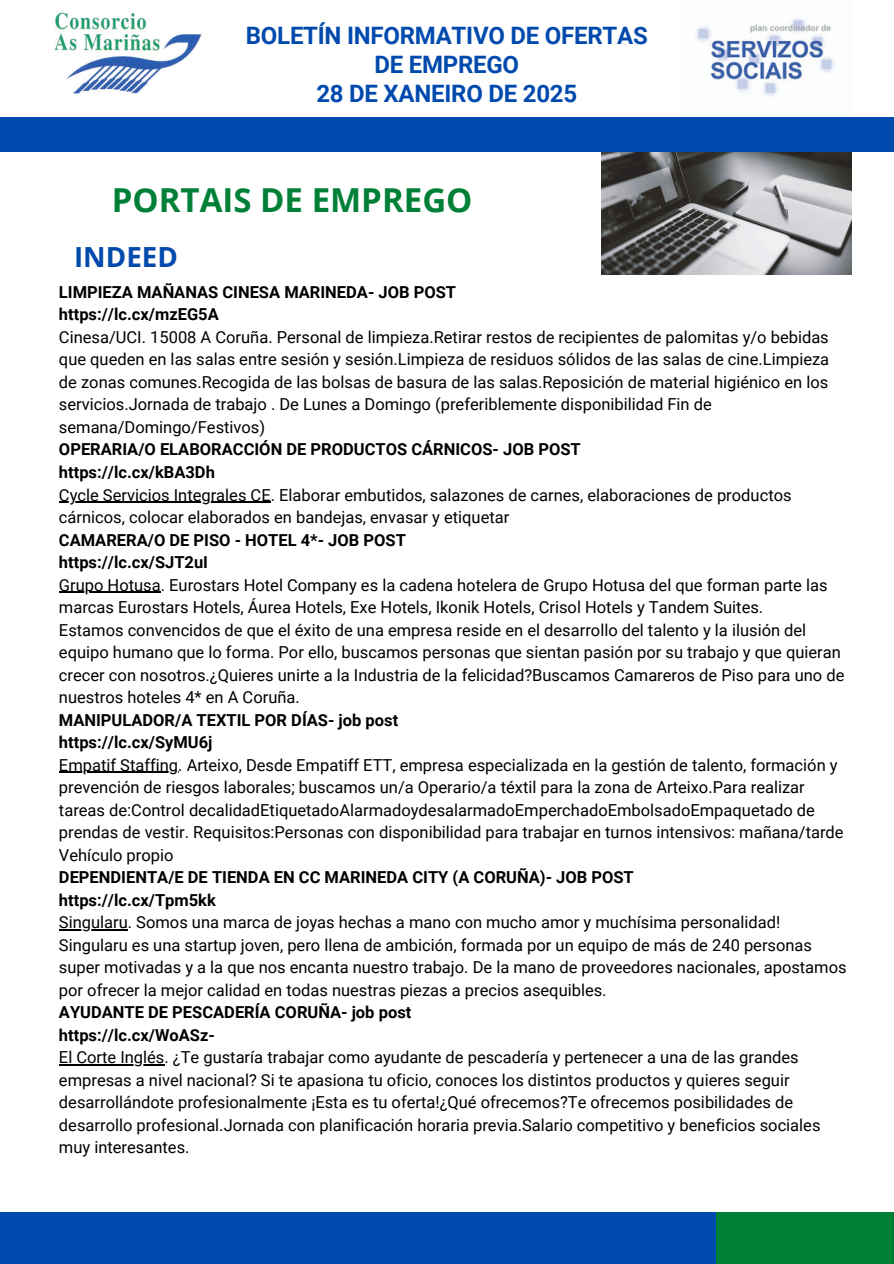
<style>
.page{position:relative;width:894px;height:1264px;background:#fff}
.page>*{position:absolute;margin:0;border:0;box-sizing:border-box;transform-origin:0 0}
.t1{font:700 33px "Open Sans";color:#008037}
.t2{font:700 27.75px "Open Sans";color:#004aad}
.t3{font:700 24px/29.2px "Roboto";letter-spacing:-.01em;color:#004aad;text-align:center}
.t4{font:16.5px/22.5px "Roboto";color:#000}
.t5{font:700 16.5px "Roboto";color:#000}
</style>
<div class="page">
<div style="left:0;top:1212px;width:719px;height:51px;background:#004aad"></div>
<div style="left:715px;top:1212px;width:178px;height:51px;background:#008037"></div>
<div style="left:0;top:118px;width:893px;height:34px;background:#004aad"></div>
<img style="left:695px;top:18px;width:140px;height:78px">
<img style="left:54px;top:12px;width:148px;height:82px">
<img style="left:601px;top:152px;width:250px;height:123px">
<hr style="left:59px;top:501px;width:212px;height:2px;background:#000">
<hr style="left:59px;top:591px;width:102px;height:2px;background:#000">
<hr style="left:59px;top:771px;width:119px;height:2px;background:#000">
<hr style="left:59px;top:929px;width:69px;height:1px;background:#000">
<hr style="left:59px;top:1064px;width:105px;height:1px;background:#000">
<p class="t3" style="left:246px;top:21px;width:403px">BOLETÍN INFORMATIVO DE OFERTAS<br>DE EMPREGO<br>28 DE XANEIRO DE 2025</p>
<p class="t1" style="left:112px;top:176px;width:362px">PORTAIS DE EMPREGO</p>
<h3 class="t2" style="left:74px;top:238px;width:105px">INDEED</h3>
<p class="t5" style="left:59px;top:282px;width:398px">LIMPIEZA MAÑANAS CINESA MARINEDA- JOB POST</p>
<p class="t5" style="left:59px;top:305px;width:161px">https://lc.cx/mzEG5A</p>
<h1 class="t4" style="left:59px;top:326px;width:771px">Cinesa/UCI. 15008 A Coruña. Personal de limpieza.Retirar restos de recipientes de palomitas y/o bebidas que queden en las salas entre sesión y sesión.Limpieza de residuos sólidos de las salas de cine.Limpieza de zonas comunes.Recogida de las bolsas de basura de las salas.Reposición de material higiénico en los servicios.Jornada de trabajo . De Lunes a Domingo (preferiblemente disponibilidad Fin de semana/Domingo/Festivos)</h1>
<h2 class="t5" style="left:59px;top:440px;width:523px">OPERARIA/O ELABORACCIÓN DE PRODUCTOS CÁRNICOS- JOB POST</h2>
<p class="t5" style="left:59px;top:462px;width:157px">https://lc.cx/kBA3Dh</p>
<p class="t4" style="left:59px;top:483px;width:734px">Cycle Servicios Integrales CE. Elaborar embutidos, salazones de carnes, elaboraciones de productos cárnicos, colocar elaborados en bandejas, envasar y etiquetar</p>
<p class="t5" style="left:59px;top:530px;width:348px">CAMARERA/O DE PISO - HOTEL 4*- JOB POST</p>
<p class="t5" style="left:59px;top:552px;width:151px">https://lc.cx/SJT2uI</p>
<p class="t4" style="left:59px;top:573px;width:770px">Grupo Hotusa. Eurostars Hotel Company es la cadena hotelera de Grupo Hotusa del que forman parte las marcas Eurostars Hotels, Áurea Hotels, Exe Hotels, Ikonik Hotels, Crisol Hotels y Tandem Suites.</p>
<p class="t4" style="left:59px;top:618px;width:786px">Estamos convencidos de que el éxito de una empresa reside en el desarrollo del talento y la ilusión del equipo humano que lo forma. Por ello, buscamos personas que sientan pasión por su trabajo y que quieran crecer con nosotros.¿Quieres unirte a la Industria de la felicidad?Buscamos Camareros de Piso para uno de nuestros hoteles 4* en A Coruña.</p>
<p class="t5" style="left:59px;top:710px;width:341px">MANIPULADOR/A TEXTIL POR DÍAS- job post</p>
<p class="t5" style="left:59px;top:732px;width:155px">https://lc.cx/SyMU6j</p>
<p class="t4" style="left:59px;top:753px;width:786px">Empatif Staffing. Arteixo, Desde Empatiff ETT, empresa especializada en la gestión de talento, formación y prevención de riesgos laborales; buscamos un/a Operario/a téxtil para la zona de Arteixo.Para realizar tareas de:Control decalidadEtiquetadoAlarmadoydesalarmadoEmperchadoEmbolsadoEmpaquetado de prendas de vestir. Requisitos:Personas con disponibilidad para trabajar en turnos intensivos: mañana/tarde</p>
<p class="t4" style="left:59px;top:843px;width:116px">Vehículo propio</p>
<p class="t5" style="left:59px;top:867px;width:576px">DEPENDIENTA/E DE TIENDA EN CC MARINEDA CITY (A CORUÑA)- JOB POST</p>
<p class="t5" style="left:59px;top:890px;width:158px">https://lc.cx/Tpm5kk</p>
<p class="t4" style="left:59px;top:911px;width:722px">Singularu. Somos una marca de joyas hechas a mano con mucho amor y muchísima personalidad!</p>
<p class="t4" style="left:59px;top:933px;width:789px">Singularu es una startup joven, pero llena de ambición, formada por un equipo de más de 240 personas super motivadas y a la que nos encanta nuestro trabajo. De la mano de proveedores nacionales, apostamos por ofrecer la mejor calidad en todas nuestras piezas a precios asequibles.</p>
<p class="t5" style="left:59px;top:1002px;width:354px">AYUDANTE DE PESCADERÍA CORUÑA- job post</p>
<p class="t5" style="left:59px;top:1025px;width:157px">https://lc.cx/WoASz-</p>
<p class="t4" style="left:59px;top:1046px;width:762px">El Corte Inglés. ¿Te gustaría trabajar como ayudante de pescadería y pertenecer a una de las grandes empresas a nivel nacional? Si te apasiona tu oficio, conoces los distintos productos y quieres seguir desarrollándote profesionalmente ¡Esta es tu oferta!¿Qué ofrecemos?Te ofrecemos posibilidades de desarrollo profesional.Jornada con planificación horaria previa.Salario competitivo y beneficios sociales muy interesantes.</p>
</div>
